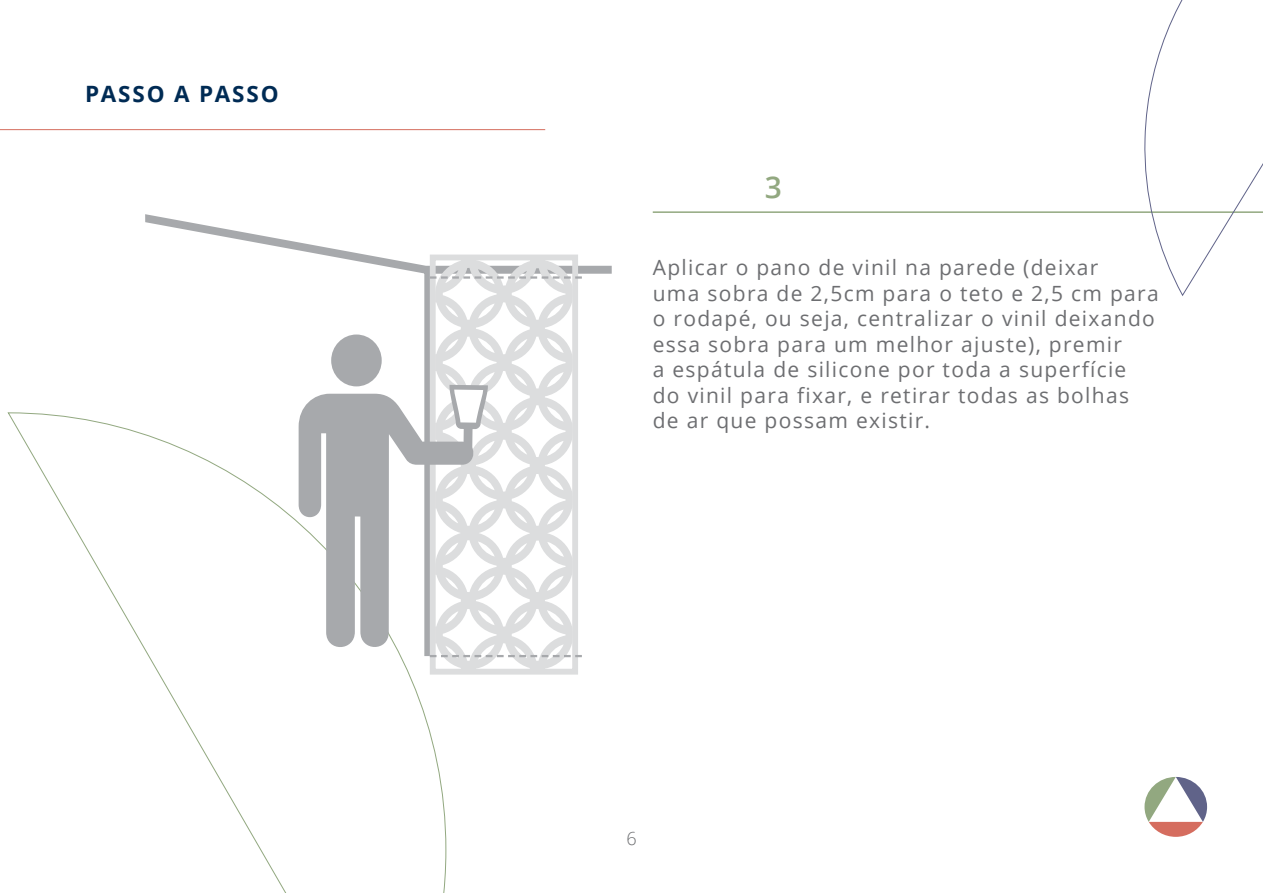
<style>
.page{position:relative;width:1263px;height:893px;background:#fff}
.page>*{position:absolute;margin:0;border:0;box-sizing:border-box;transform-origin:0 0}
.t1{font:600 30px "Open Sans";color:#92a880}
.t2{font:700 22.5px "Open Sans";letter-spacing:.08em;color:#002b54}
.t3{font:21px/25.5px "Open Sans";letter-spacing:.06em;color:#6d6e71}
.t4{font:300 18px "Open Sans";color:#6d6e71}
</style>
<div class="page">
<svg style="left:145px;top:214px;width:467px;height:444px"></svg>
<svg style="left:437px;top:262px;width:134px;height:406px;fill:#dedfe0"></svg>
<div style="left:430px;top:255px;width:148px;height:420px;border:6px solid #dcddde"></div>
<hr style="left:653px;top:211px;width:610px;height:2px;background:#92a880">
<svg style="left:1143px;top:0;width:120px;height:296px"></svg>
<svg style="left:7px;top:412px;width:440px;height:481px"></svg>
<hr style="left:0;top:129px;width:545px;height:1px;background:#d56d5f">
<svg style="left:1144px;top:777px;width:63px;height:60px"></svg>
<div style="left:331px;top:334px;width:51px;height:52px;background:#a7a9ac;border-radius:50%"></div>
<svg style="left:299px;top:394px;width:179px;height:258px"></svg>
<svg style="left:430px;top:655px;width:152px;height:2px"></svg>
<svg style="left:430px;top:276px;width:152px;height:3px"></svg>
<svg style="left:449px;top:385px;width:39px;height:75px"></svg>
<p class="t2" style="left:85px;top:78px;width:195px">PASSO A PASSO</p>
<h1 class="t1" style="left:765px;top:167px;width:19px">3</h1>
<p class="t3" style="left:653px;top:255px;width:507px">Aplicar o pano de vinil na parede (deixar<br>uma sobra de 2,5cm para o teto e 2,5 cm para o rodapé, ou seja, centralizar o vinil deixando essa sobra para um melhor ajuste), premir<br>a espátula de silicone por toda a superfície<br>do vinil para fixar, e retirar todas as bolhas de ar que possam existir.</p>
<p class="t4" style="left:626px;top:826px;width:12px">6</p>
</div>
